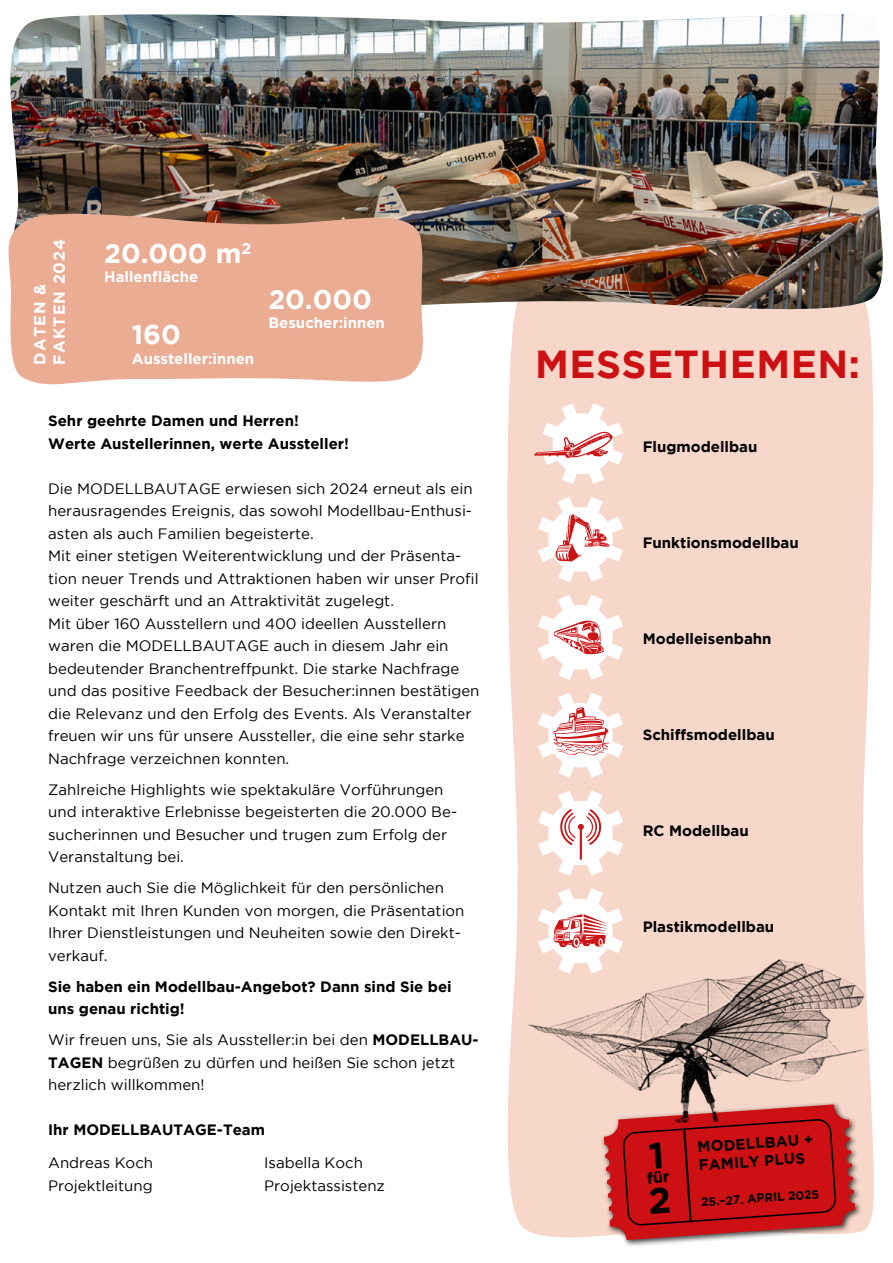
<style>
.page{position:relative;width:893px;height:1263px;background:#fff}
.page>*{position:absolute;margin:0;border:0;box-sizing:border-box;transform-origin:0 0}
.t1{font:700 39px "Gotham";letter-spacing:.015em;color:#cd1013}
.t2{font:700 27px "Gotham";color:#fff}
.t3{font:700 16.05px/19.5px "Gotham";letter-spacing:.065em;color:#fff}
.t4{font:15px/22.5px "Gotham";color:#000}
.t5{font:700 15px/22.5px "Gotham";color:#000}
.t6{font:700 15px "Gotham";color:#fff}
.t7{font:700 12px "Gotham";color:#000}
.s1{font-weight:700}
</style>
<div class="page">
<div style="left:507px;top:318px;width:367px;height:920px;background:#f6d7c9"></div>
<img style="left:10px;top:13px;width:873px;height:302px">
<div style="left:600px;top:1101px;width:263px;height:146px;background:#000;opacity:.75"></div>
<img style="left:528px;top:955px;width:340px;height:170px">
<svg style="left:538px;top:595px;width:85px;height:85px"></svg>
<svg style="left:538px;top:497px;width:85px;height:85px"></svg>
<svg style="left:538px;top:888px;width:85px;height:86px"></svg>
<svg style="left:538px;top:790px;width:85px;height:86px"></svg>
<svg style="left:538px;top:692px;width:85px;height:86px"></svg>
<svg style="left:534px;top:403px;width:89px;height:81px"></svg>
<svg style="left:8px;top:210px;width:421px;height:175px;background:#e3aa93"></svg>
<svg style="left:604px;top:1104px;width:251px;height:136px;background:#c72c2d"></svg>
<p class="t3" style="left:29px;top:365px;width:127px;rotate:-90deg">DATEN &amp;<br>FAKTEN 2024</p>
<h2 class="t2" style="left:104px;top:238px;width:148px">20.000 m<sup>2</sup></h2>
<p class="t6" style="left:104px;top:268px;width:96px">Hallenfläche</p>
<h2 class="t2" style="left:132px;top:319px;width:50px">160</h2>
<p class="t6" style="left:132px;top:350px;width:124px">Aussteller:innen</p>
<h2 class="t2" style="left:268px;top:283px;width:105px">20.000</h2>
<p class="t6" style="left:268px;top:314px;width:118px">Besucher:innen</p>
<p class="t5" style="left:48px;top:409px;width:302px">Sehr geehrte Damen und Herren!<br>Werte Austellerinnen, werte Aussteller!</p>
<p class="t4" style="left:48px;top:477px;width:433px">Die MODELLBAUTAGE erwiesen sich 2024 erneut als ein herausragendes Ereignis, das sowohl Modellbau-Enthusi&shy;asten als auch Familien begeisterte.<br>Mit einer stetigen Weiterentwicklung und der Präsenta&shy;tion neuer Trends und Attraktionen haben wir unser Profil weiter geschärft und an Attraktivität zugelegt.<br>Mit über 160 Ausstellern und 400 ideellen Ausstellern waren die MODELLBAUTAGE auch in diesem Jahr ein bedeutender Branchentreffpunkt. Die starke Nachfrage und das positive Feedback der Besucher:innen bestätigen die Relevanz und den Erfolg des Events. Als Veranstalter freuen wir uns für unsere Aussteller, die eine sehr starke Nachfrage verzeichnen konnten.</p>
<p class="t4" style="left:48px;top:778px;width:410px">Zahlreiche Highlights wie spektakuläre Vorführungen und interaktive Erlebnisse begeisterten die 20.000 Be&shy;sucherinnen und Besucher und trugen zum Erfolg der Veranstaltung bei.</p>
<p class="t4" style="left:48px;top:876px;width:418px">Nutzen auch Sie die Möglichkeit für den persönlichen Kontakt mit Ihren Kunden von morgen, die Präsentation Ihrer Dienstleistungen und Neuheiten sowie den Direkt&shy;verkauf.</p>
<p class="t5" style="left:48px;top:975px;width:405px">Sie haben ein Modellbau-Angebot? Dann sind Sie bei uns genau richtig!</p>
<p class="t4" style="left:48px;top:1028px;width:432px">Wir freuen uns, Sie als Aussteller:in bei den <span class="s1">MODELLBAU-<br>TAGEN</span> begrüßen zu dürfen und heißen Sie schon jetzt herzlich willkommen!</p>
<p class="t5" style="left:48px;top:1118px;width:218px">Ihr MODELLBAUTAGE-Team</p>
<p class="t4" style="left:48px;top:1151px;width:106px">Andreas Koch</p>
<p class="t4" style="left:264px;top:1151px;width:100px">Isabella Koch</p>
<p class="t4" style="left:48px;top:1174px;width:106px">Projektleitung</p>
<p class="t4" style="left:264px;top:1174px;width:122px">Projektassistenz</p>
<h1 class="t1" style="left:535px;top:342px;width:327px">MESSETHEMEN:</h1>
<p class="t5" style="left:643px;top:435px;width:116px">Flugmodellbau</p>
<p class="t5" style="left:643px;top:531px;width:157px">Funktionsmodellbau</p>
<p class="t5" style="left:643px;top:627px;width:130px">Modelleisenbahn</p>
<p class="t5" style="left:643px;top:723px;width:133px">Schiffsmodellbau</p>
<p class="t5" style="left:643px;top:819px;width:108px">RC Modellbau</p>
<p class="t5" style="left:643px;top:915px;width:133px">Plastikmodellbau</p>
<p class="t5" style="left:697px;top:1138px;width:118px;line-height:18px;rotate:-4deg">MODELLBAU +<br>FAMILY PLUS</p>
<p class="t7" style="left:701px;top:1195px;width:120px;rotate:-4deg">25.–27. APRIL 2025</p>
</div>
